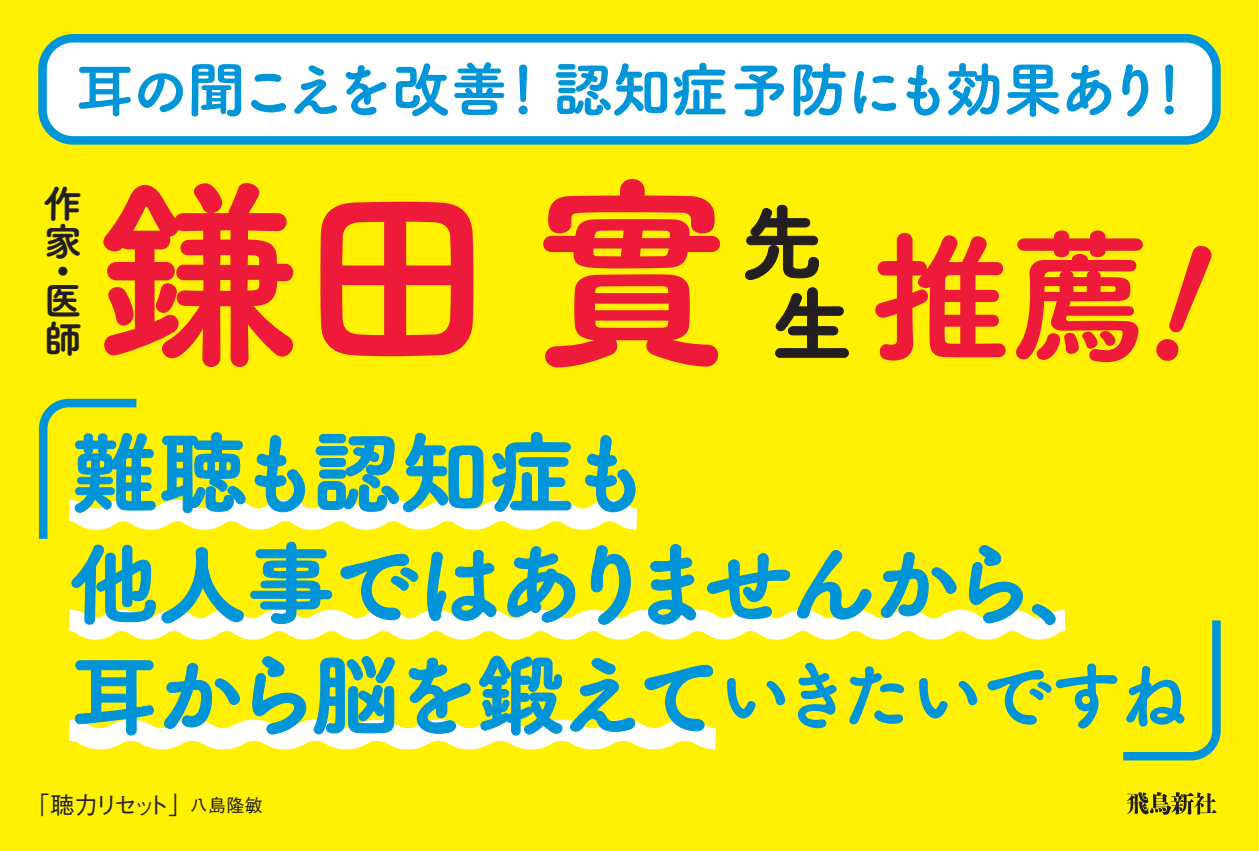
<style>
.page{position:relative;width:1259px;height:851px;background:#fff}
.page>*{position:absolute;margin:0;border:0;box-sizing:border-box;transform-origin:0 0}
.t1{font:207px "Tsuku A Rd Gothic Std E";color:#ed1a3a}
.t2{font:90px/111px "Tsuku A Rd Gothic Std E";letter-spacing:-.1em;color:#0095d9}
.t3{font:82.8px/81px "Tsuku A Rd Gothic Std E";color:#231f20;text-align:center}
.t4{font:60px "Tsuku A Rd Gothic Std E";letter-spacing:-.07em;color:#0095d9}
.t5{font:39px/38.1px "Tsuku A Rd Gothic Std E";color:#231f20}
.t6{font:500 24px "Gothic BBB Pro";letter-spacing:-.195em;color:#231f20}
.s1{font-size:144.9px}
.s2{font-size:75px}
.s3{font-size:18px}
</style>
<div class="page">
<div style="left:0;top:0;width:1259px;height:850px;background:#fff101"></div>
<svg style="left:1126px;top:792px;width:90px;height:22px"></svg>
<div style="left:43px;top:38px;width:1173px;height:102px;background:#fff;border-radius:31px"></div>
<div style="left:38px;top:34px;width:1182px;height:111px;border:9px solid #0095d9;border-radius:31px"></div>
<svg style="left:790px;top:609px;width:276px;height:31px"></svg>
<svg style="left:796px;top:549px;width:76px;height:71px"></svg>
<svg style="left:880px;top:551px;width:77px;height:67px"></svg>
<svg style="left:968px;top:545px;width:55px;height:78px"></svg>
<svg style="left:1031px;top:604px;width:25px;height:21px"></svg>
<svg style="left:745px;top:204px;width:74px;height:76px"></svg>
<svg style="left:775px;top:287px;width:74px;height:71px"></svg>
<svg style="left:39px;top:398px;width:751px;height:352px"></svg>
<svg style="left:1123px;top:620px;width:98px;height:141px"></svg>
<p class="t4" style="left:75px;top:42px;width:1126px">耳の聞こえを改善！ 認知症予防にも効果あり！</p>
<p class="t5" style="left:43px;top:182px;width:39px">作家</p>
<p class="t5" style="left:43px;top:254px;width:38px;line-height:29.4px">・医</p>
<p class="t5" style="left:43px;top:317px;width:39px">師</p>
<h1 class="t1" style="left:94px;top:111px;width:1060px">鎌田實 <span class="s1">推薦</span></h1>
<p class="t3" style="left:741px;top:196px;width:109px">先生</p>
<p class="t2" style="left:69px;top:411px;width:1124px">難聴も認知症も<br>他人事ではありませんから、耳から脳を鍛えて<span class="s2">いきたいですね</span></p>
<p class="t6" style="left:26px;top:785px;width:239px">「聴力リセット」<span class="s3">八島隆敏</span></p>
</div>
